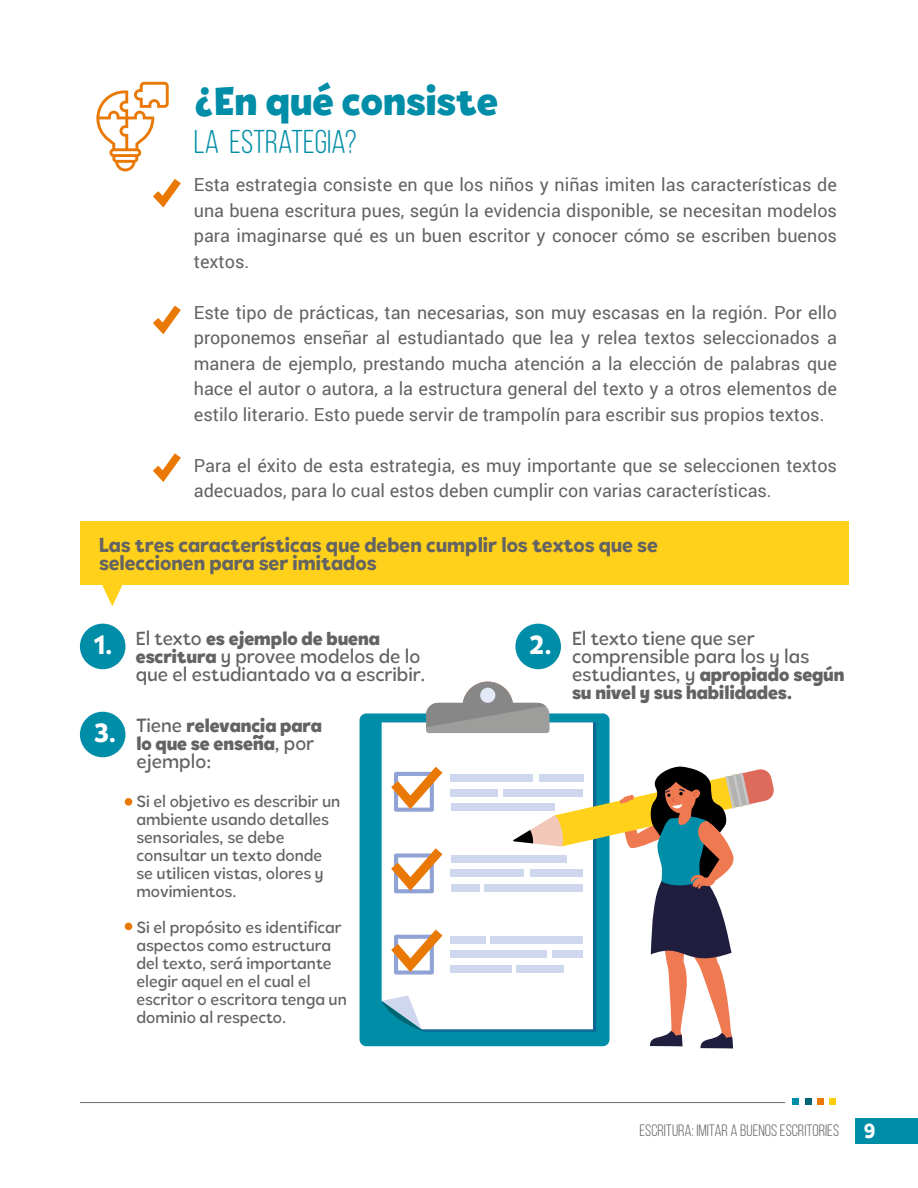
<style>
.page{position:relative;width:918px;height:1188px;background:#fff}
.page>*{position:absolute;margin:0;border:0;box-sizing:border-box;transform-origin:0 0}
.t1{font:800 42px "Tobi Pro";color:#008da7}
.t2{font:33px "Clutch Sans";color:#008da7}
.t3{font:800 27px "Tobi Pro";color:#fff}
.t4{font:800 21px "Tobi Pro";color:#646363}
.t5{font:500 19.5px/18px "Tobi Pro";color:#646363}
.t6{font:800 19.5px/18px "Tobi Pro";color:#646363}
.t7{font:18px/25.5px "Roboto";color:#646363;text-align:justify}
.t8{font:500 16.5px/18px "Tobi Pro";color:#646363}
.t9{font:16.5px "Clutch Sans";color:#646363}
.s1{font-weight:800}
.s2{font-weight:500}
.s3{font-family:"Tobi Pro";font-weight:800;font-size:21px;color:#fff}
</style>
<div class="page">
<div style="left:855px;top:1118px;width:63px;height:26px;background:#008da7"></div>
<hr style="left:80px;top:1102px;width:705px;height:1px;background:#706f6f">
<svg style="left:793px;top:1099px;width:6px;height:6px"></svg>
<svg style="left:805px;top:1099px;width:6px;height:6px"></svg>
<svg style="left:817px;top:1099px;width:6px;height:6px"></svg>
<div style="left:829px;top:1099px;width:7px;height:6px;background:#ffcd0d"></div>
<svg style="left:96px;top:82px;width:85px;height:126px"></svg>
<svg style="left:153px;top:305px;width:28px;height:30px"></svg>
<svg style="left:153px;top:453px;width:28px;height:29px"></svg>
<div style="left:80px;top:522px;width:769px;height:63px;background:#ffd11b"></div>
<svg style="left:102px;top:585px;width:21px;height:21px"></svg>
<div style="left:360px;top:713px;width:250px;height:333px;background:#008da7;border-radius:7px"></div>
<div style="left:382px;top:722px;width:211px;height:307px;background:#fff"></div>
<svg style="left:382px;top:995px;width:43px;height:37px"></svg>
<svg style="left:426px;top:682px;width:123px;height:51px"></svg>
<div style="left:480px;top:688px;width:15px;height:15px;background:#e4e9f7;border-radius:50%"></div>
<svg style="left:391px;top:767px;width:51px;height:45px"></svg>
<div style="left:451px;top:775px;width:82px;height:7px;background:#cfd7ef"></div>
<div style="left:451px;top:789px;width:47px;height:8px;background:#cfd7ef"></div>
<div style="left:451px;top:804px;width:103px;height:7px;background:#cfd7ef"></div>
<div style="left:503px;top:789px;width:80px;height:8px;background:#cfd7ef"></div>
<svg style="left:391px;top:848px;width:51px;height:45px"></svg>
<div style="left:451px;top:855px;width:116px;height:7px;background:#cfd7ef"></div>
<div style="left:451px;top:870px;width:73px;height:7px;background:#cfd7ef"></div>
<div style="left:451px;top:884px;width:28px;height:8px;background:#cfd7ef"></div>
<div style="left:484px;top:884px;width:99px;height:8px;background:#cfd7ef"></div>
<svg style="left:391px;top:930px;width:51px;height:45px"></svg>
<div style="left:451px;top:936px;width:35px;height:7px;background:#cfd7ef"></div>
<div style="left:490px;top:936px;width:92px;height:7px;background:#cfd7ef"></div>
<div style="left:451px;top:951px;width:96px;height:7px;background:#cfd7ef"></div>
<div style="left:451px;top:965px;width:61px;height:8px;background:#cfd7ef"></div>
<svg style="left:513px;top:766px;width:261px;height:283px"></svg>
<div style="left:80px;top:624px;width:45px;height:45px;background:#008da7;border-radius:50%"></div>
<div style="left:515px;top:624px;width:46px;height:45px;background:#008da7;border-radius:50%"></div>
<div style="left:80px;top:712px;width:45px;height:45px;background:#008da7;border-radius:50%"></div>
<div style="left:125px;top:798px;width:7px;height:8px;border:3px solid #ea7804;border-radius:50%"></div>
<div style="left:125px;top:923px;width:7px;height:7px;border:3px solid #ea7804;border-radius:50%"></div>
<p class="t1" style="left:194px;top:73px;width:306px">¿En qué consiste</p>
<p class="t2" style="left:194px;top:124px;width:164px">LA ESTRATEGIA?</p>
<p class="t7" style="left:194px;top:171px;width:645px">Esta estrategia consiste en que los niños y niñas imiten las características de una buena escritura pues, según la evidencia disponible, se necesitan modelos para imaginarse qué es un buen escritor y conocer cómo se escriben buenos textos.</p>
<p class="t7" style="left:194px;top:299px;width:645px">Este tipo de prácticas, tan necesarias, son muy escasas en la región. Por ello proponemos enseñar al estudiantado que lea y relea textos seleccionados a manera de ejemplo, prestando mucha atención a la elección de palabras que hace el autor o autora, a la estructura general del texto y a otros elementos de estilo literario. Esto puede servir de trampolín para escribir sus propios textos.</p>
<p class="t7" style="left:194px;top:452px;width:645px">Para el éxito de esta estrategia, es muy importante que se seleccionen textos adecuados, para lo cual estos deben cumplir con varias características.</p>
<p class="t4" style="left:99px;top:532px;width:560px">Las tres características que deben cumplir los textos que se</p>
<p class="t4" style="left:99px;top:550px;width:279px">seleccionen para ser imitados</p>
<p class="t5" style="left:136px;top:628px;width:291px">El texto <span class="s1">es ejemplo de buena escritura</span> y provee modelos de lo que el estudiantado va a escribir.</p>
<p class="t5" style="left:572px;top:628px;width:274px">El texto tiene que ser comprensible para los y las estudiantes, y <span class="s1">apropiado según su nivel y sus habilidades.</span></p>
<p class="t6" style="left:136px;top:716px;width:187px"><span class="s2">Tiene</span> relevancia para lo que se enseña<span class="s2">, por ejemplo:</span></p>
<p class="t8" style="left:136px;top:792px;width:205px">Si el objetivo es describir un ambiente usando detalles sensoriales, se debe consultar un texto donde se utilicen vistas, olores y movimientos.</p>
<p class="t8" style="left:136px;top:918px;width:212px">Si el propósito es identificar aspectos como estructura del texto, será importante elegir aquel en el cual el escritor o escritora tenga un dominio al respecto.</p>
<p class="t3" style="left:93px;top:627px;width:21px">1.</p>
<p class="t3" style="left:529px;top:627px;width:24px">2.</p>
<p class="t3" style="left:93px;top:715px;width:24px">3.</p>
<p class="t9" style="left:639px;top:1122px;width:238px">ESCRITURA: IMITAR A BUENOS ESCRITORIES <span class="s3">9</span></p>
</div>
